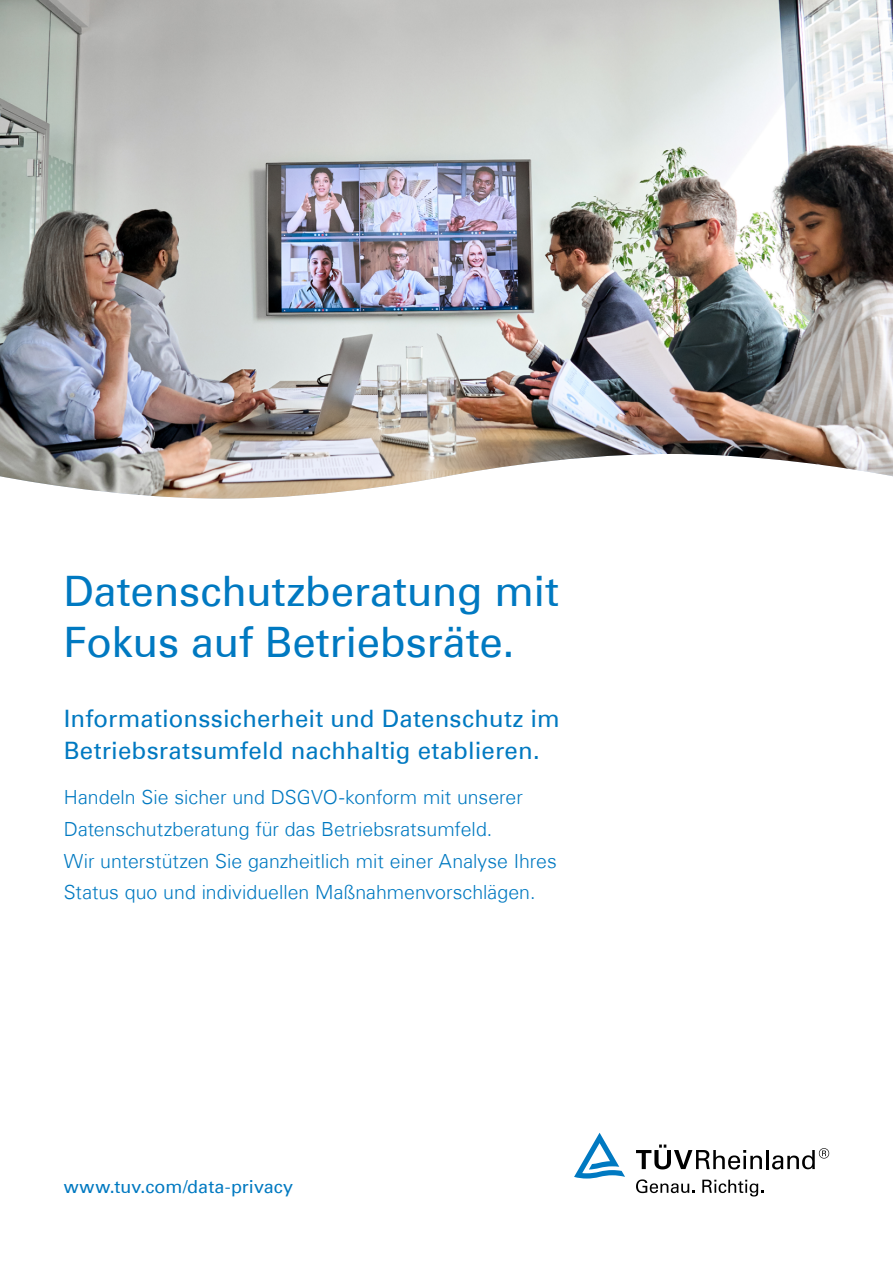
<style>
.page{position:relative;width:893px;height:1263px;background:#fff}
.page>*{position:absolute;margin:0;border:0;box-sizing:border-box;transform-origin:0 0}
.t1{font:42px/51px "Univers Com 55 Roman";letter-spacing:-.005em;color:#0079c1}
.t2{font:24px/32px "Univers Com 55 Roman";letter-spacing:.01em;color:#0079c1}
.t3{font:300 19.5px/32px "Univers Com 45";color:#0079c1}
.t4{font:18px "Univers Com 55 Roman";color:#0079c1}
</style>
<div class="page">
<svg style="left:636px;top:1144px;width:126px;height:25px"></svg>
<hr style="left:766px;top:1150px;width:3px;height:19px;background:#000">
<svg style="left:772px;top:1148px;width:57px;height:21px"></svg>
<svg style="left:636px;top:1179px;width:58px;height:14px"></svg>
<svg style="left:702px;top:1180px;width:61px;height:16px"></svg>
<svg style="left:574px;top:1133px;width:51px;height:45px"></svg>
<img style="left:0;top:0;width:893px;height:499px">
<h1 class="t1" style="left:63px;top:566px;width:497px">Datenschutzberatung mit<br>Fokus auf Betriebsräte.</h1>
<p class="t2" style="left:64px;top:703px;width:498px">Informationssicherheit und Datenschutz im<br>Betriebsratsumfeld nachhaltig etablieren.</p>
<p class="t3" style="left:64px;top:781px;width:494px">Handeln Sie sicher und DSGVO-konform mit unserer Datenschutzberatung für das Betriebsratsumfeld.<br>Wir unterstützen Sie ganzheitlich mit einer Analyse Ihres Status quo und individuellen Maßnahmenvorschlägen.</p>
<p class="t4" style="left:64px;top:1175px;width:231px">www.tuv.com/data-privacy</p>
</div>
